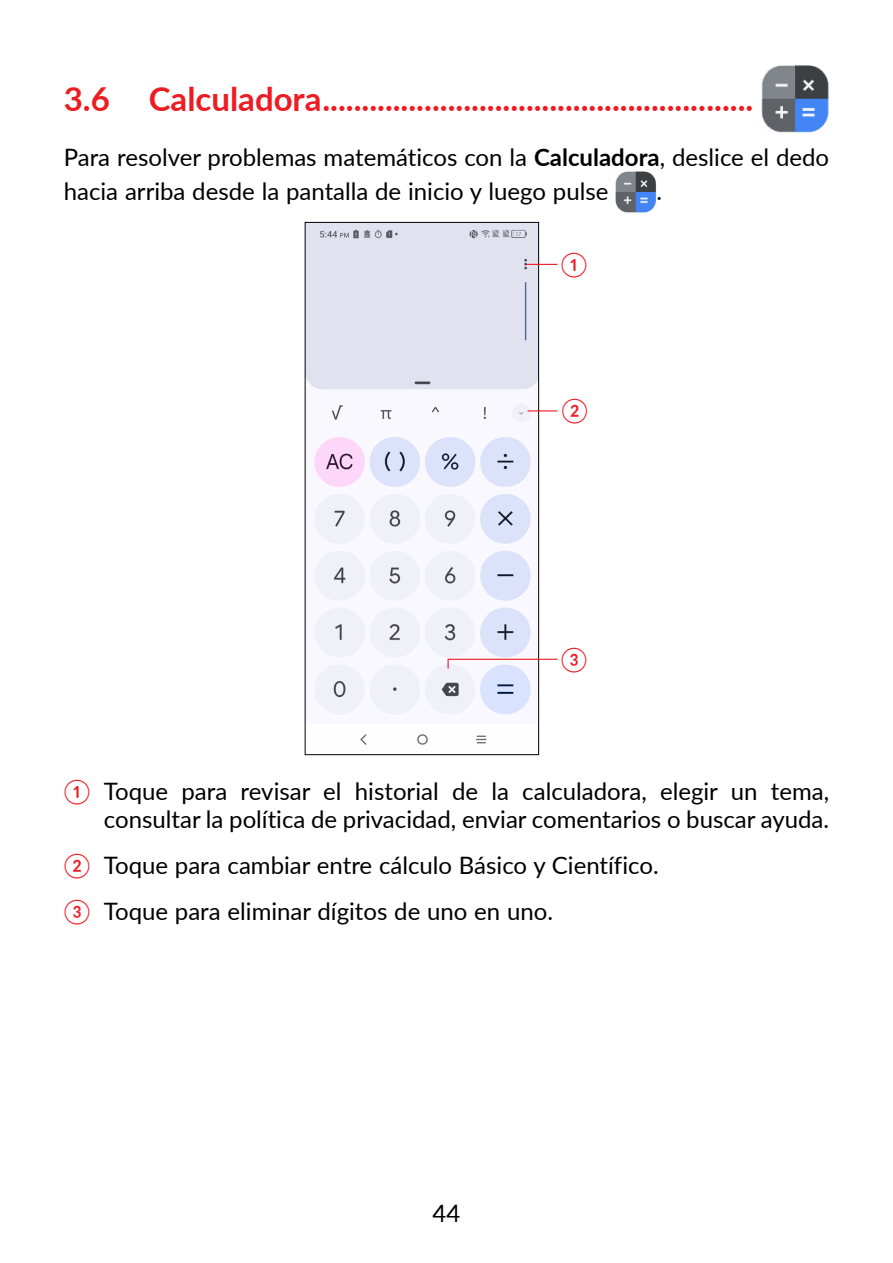
<style>
.page{position:relative;width:893px;height:1263px;background:#fff}
.page>*{position:absolute;margin:0;border:0;box-sizing:border-box;transform-origin:0 0}
.t1{font:700 33px "Lato";color:#ed1c23}
.t2{font:24px/34.7px "Lato";color:#000}
.t3{font:24px "Lato";color:#ed1c23}
.s1{font-weight:700}
.s2{color:#ed1c23}
</style>
<div class="page">
<img style="left:761px;top:65px;width:68px;height:68px">
<img style="left:615px;top:171px;width:41px;height:41px">
<img style="left:307px;top:224px;width:230px;height:521px">
<div style="left:305px;top:222px;width:234px;height:533px;border:1px solid #000"></div>
<hr style="left:526px;top:264px;width:31px;height:1px;background:#ed1c23">
<svg style="left:447px;top:658px;width:111px;height:12px"></svg>
<hr style="left:527px;top:410px;width:30px;height:1px;background:#ed1c23">
<h1 class="t1" style="left:64px;top:75px;width:691px">3.6 Calculadora.......................................................</h1>
<p class="t2" style="left:64px;top:139px;width:767px">Para resolver problemas matemáticos con la <span class="s1">Calculadora</span>, deslice el dedo hacia arriba desde la pantalla de inicio y luego pulse</p>
<p class="t2" style="left:656px;top:173px;width:7px">.</p>
<p class="t3" style="left:561px;top:247px;width:28px">①</p>
<p class="t3" style="left:561px;top:393px;width:28px">②</p>
<p class="t3" style="left:561px;top:642px;width:28px">③</p>
<p class="t2" style="left:64px;top:775px;width:767px;line-height:28.8px;text-align:right"><span class="s2">①</span> Toque para revisar el historial de la calculadora, elegir un tema, consultar la política de privacidad, enviar comentarios o buscar ayuda.</p>
<p class="t2" style="left:64px;top:842px;width:596px;line-height:45.8px"><span class="s2">②</span> Toque para cambiar entre cálculo Básico y Científico.<br><span class="s2">③</span> Toque para eliminar dígitos de uno en uno.</p>
<p class="t2" style="left:433px;top:1195px;width:29px">44</p>
</div>
